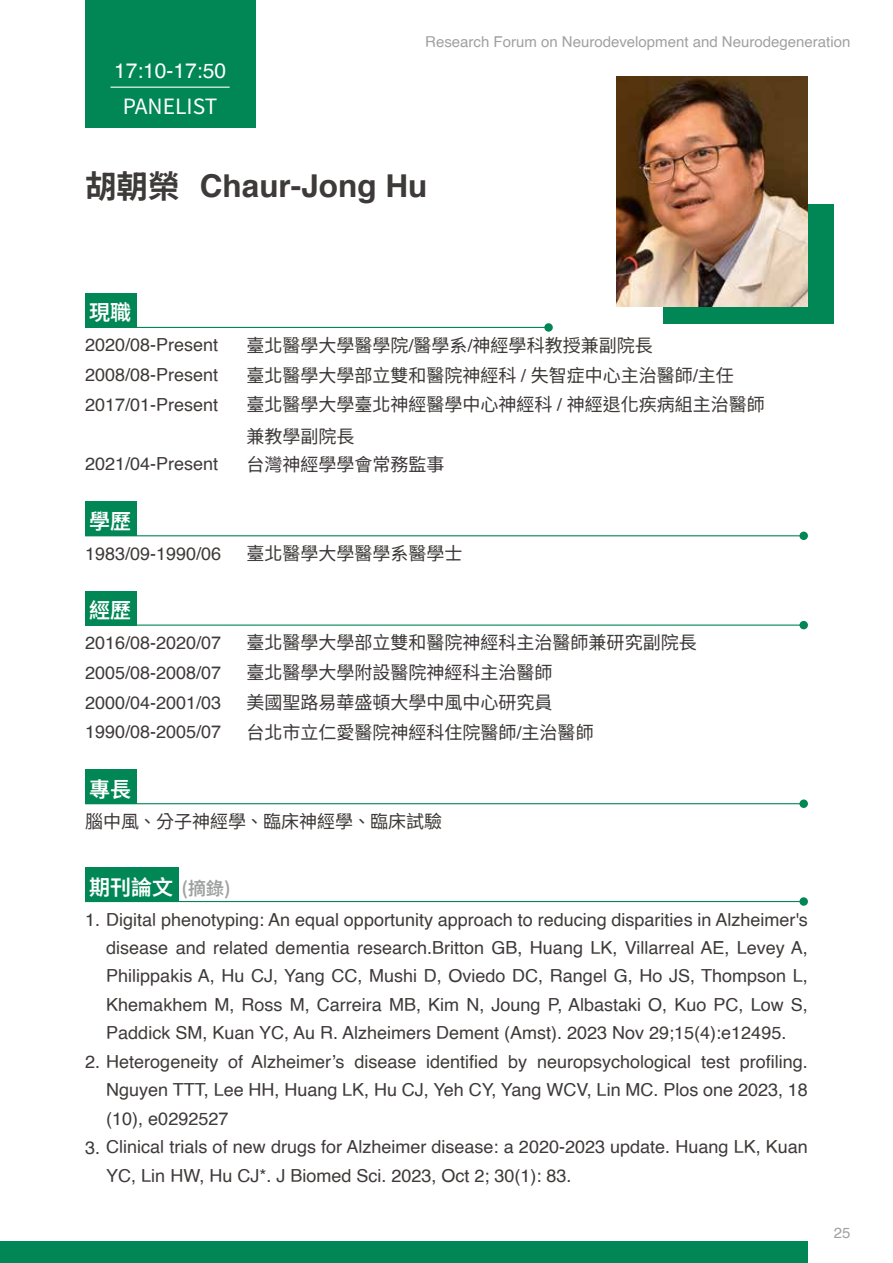
<style>
.page{position:relative;width:893px;height:1263px;background:#fff}
.page>*{position:absolute;margin:0;border:0;box-sizing:border-box;transform-origin:0 0}
.t1{font:700 31.5px "Helvetica";color:#3e3a39}
.t2{font:600 21px "Noto Sans TC";color:#fff}
.t3{font:21px "Helvetica";color:#fff}
.t4{font:21px "Noto Sans TC";color:#fff}
.t5{font:18px/28.5px "Helvetica";color:#3e3a39;text-align:justify}
.t6{font:18px/29.7px "Noto Sans TC";color:#3e3a39}
.t7{font:15px "Helvetica";color:#9fa0a0}
.s1{font-family:"Noto Sans TC"}
.s2{font-family:"Helvetica"}
.s3{font-size:18px;color:#9fa0a0}
</style>
<div class="page">
<div style="left:663px;top:204px;width:170px;height:119px;background:#008755"></div>
<div style="left:85px;top:293px;width:51px;height:34px;background:#008755"></div>
<div style="left:85px;top:502px;width:51px;height:34px;background:#008755"></div>
<div style="left:85px;top:591px;width:51px;height:34px;background:#008755"></div>
<div style="left:85px;top:770px;width:51px;height:34px;background:#008755"></div>
<div style="left:85px;top:867px;width:94px;height:34px;background:#008755"></div>
<div style="left:85px;top:0;width:170px;height:128px;background:#008755"></div>
<hr style="left:85px;top:327px;width:464px;height:1px;background:#008755">
<div style="left:544px;top:323px;width:9px;height:9px;background:#008755;border-radius:50%"></div>
<hr style="left:85px;top:535px;width:719px;height:1px;background:#008755">
<div style="left:799px;top:532px;width:9px;height:8px;background:#008755;border-radius:50%"></div>
<hr style="left:85px;top:624px;width:719px;height:2px;background:#008755">
<div style="left:799px;top:621px;width:9px;height:8px;background:#008755;border-radius:50%"></div>
<hr style="left:85px;top:803px;width:719px;height:1px;background:#008755">
<div style="left:799px;top:799px;width:9px;height:9px;background:#008755;border-radius:50%"></div>
<hr style="left:85px;top:901px;width:719px;height:1px;background:#008755">
<div style="left:799px;top:897px;width:9px;height:9px;background:#008755;border-radius:50%"></div>
<div style="left:0;top:1242px;width:808px;height:21px;background:#008755"></div>
<img style="left:617px;top:77px;width:191px;height:229px">
<hr style="left:111px;top:87px;width:119px;height:1px;background:#fff">
<p class="t3" style="left:114px;top:54px;width:114px">17:10-17:50</p>
<p class="t4" style="left:123px;top:95px;width:96px">PANELIST</p>
<p class="t7" style="left:425px;top:30px;width:427px">Research Forum on Neurodevelopment and Neurodegeneration</p>
<h1 class="t1" style="left:85px;top:161px;width:344px"><span class="s1">胡朝榮</span> Chaur-Jong Hu</h1>
<p class="t2" style="left:89px;top:301px;width:44px">現職</p>
<p class="t5" style="left:85px;top:331px;width:135px;line-height:29.7px">2020/08-Present 2008/08-Present 2017/01-Present</p>
<p class="t6" style="left:247px;top:331px;width:489px">臺北醫學大學醫學院<span class="s2">/</span>醫學系<span class="s2">/</span>神經學科教授兼副院長<br>臺北醫學大學部立雙和醫院神經科 <span class="s2">/</span> 失智症中心主治醫師<span class="s2">/</span>主任</p>
<p class="t6" style="left:247px;top:389px;width:520px;line-height:31.5px">臺北醫學大學臺北神經醫學中心神經科 <span class="s2">/</span> 神經退化疾病組主治醫師兼教學副院長</p>
<p class="t5" style="left:85px;top:450px;width:135px">2021/04-Present</p>
<p class="t6" style="left:247px;top:450px;width:199px">台灣神經學學會常務監事</p>
<p class="t2" style="left:89px;top:509px;width:44px">學歷</p>
<p class="t5" style="left:85px;top:540px;width:138px">1983/09-1990/06</p>
<p class="t2" style="left:89px;top:598px;width:44px">經歷</p>
<p class="t6" style="left:247px;top:539px;width:217px">臺北醫學大學醫學系醫學士</p>
<p class="t5" style="left:85px;top:629px;width:138px">2016/08-2020/07</p>
<p class="t6" style="left:247px;top:628px;width:451px">臺北醫學大學部立雙和醫院神經科主治醫師兼研究副院長</p>
<p class="t5" style="left:85px;top:659px;width:138px">2005/08-2008/07</p>
<p class="t6" style="left:247px;top:658px;width:307px">臺北醫學大學附設醫院神經科主治醫師</p>
<p class="t5" style="left:85px;top:688px;width:138px">2000/04-2001/03</p>
<p class="t6" style="left:247px;top:688px;width:307px">美國聖路易華盛頓大學中風中心研究員</p>
<p class="t5" style="left:85px;top:718px;width:138px">1990/08-2005/07</p>
<p class="t6" style="left:247px;top:718px;width:349px">台北市立仁愛醫院神經科住院醫師<span class="s2">/</span>主治醫師</p>
<p class="t2" style="left:89px;top:777px;width:44px">專長</p>
<p class="t6" style="left:85px;top:807px;width:359px">腦中風 、 分子神經學 、 臨床神經學 、 臨床試驗</p>
<p class="t2" style="left:89px;top:875px;width:143px">期刊論文 <span class="s3">(摘錄)</span></p>
<p class="t5" style="left:85px;top:905px;width:724px">1. Digital phenotyping: An equal opportunity approach to reducing disparities in Alzheimer's</p>
<p class="t5" style="left:106px;top:934px;width:703px">disease and related dementia research.Britton GB, Huang LK, Villarreal AE, Levey A, Philippakis A, Hu CJ, Yang CC, Mushi D, Oviedo DC, Rangel G, Ho JS, Thompson L, Khemakhem M, Ross M, Carreira MB, Kim N, Joung P, Albastaki O, Kuo PC, Low S, Paddick SM, Kuan YC, Au R. Alzheimers Dement (Amst). 2023 Nov 29;15(4):e12495.</p>
<p class="t5" style="left:85px;top:1048px;width:724px">2. Heterogeneity of Alzheimer’s disease identified by neuropsychological test profiling.</p>
<p class="t5" style="left:106px;top:1076px;width:703px">Nguyen TTT, Lee HH, Huang LK, Hu CJ, Yeh CY, Yang WCV, Lin MC. Plos one 2023, 18 (10), e0292527</p>
<p class="t5" style="left:85px;top:1133px;width:724px">3. Clinical trials of new drugs for Alzheimer disease: a 2020-2023 update. Huang LK, Kuan</p>
<p class="t5" style="left:106px;top:1162px;width:467px">YC, Lin HW, Hu CJ*. J Biomed Sci. 2023, Oct 2; 30(1): 83.</p>
<p class="t7" style="left:834px;top:1221px;width:18px">25</p>
</div>
